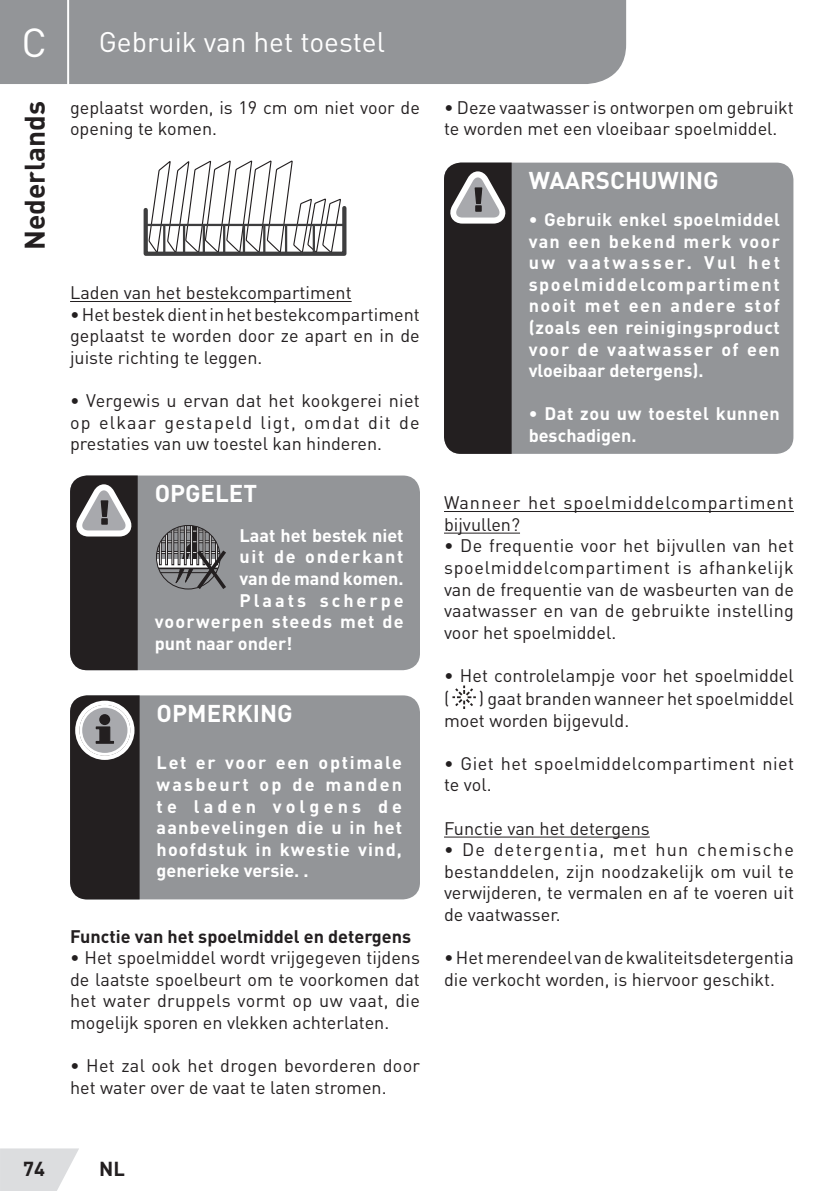
<style>
.page{position:relative;width:840px;height:1191px;background:#fff}
.page>*{position:absolute;margin:0;border:0;box-sizing:border-box;transform-origin:0 0}
.t1{font:40px "DIN Pro";color:#fff}
.t2{font:28px "DIN Pro";color:#fff}
.t3{font:700 28px "DIN Pro";color:#231f20}
.t4{font:700 24px "DIN Pro";color:#fff}
.t5{font:700 20px "DIN Pro";color:#231f20}
.t6{font:18px/21.6px "DIN Pro";color:#231f20}
.t7{font:700 18px/21.6px "DIN Pro";letter-spacing:.035em;color:#fff;text-align:justify}
.t8{font:700 18px "DIN Pro";color:#fff}
.t9{font:18px/21.6px "DIN Pro";letter-spacing:.05em;color:#231f20}
.t10{font:18px/21.6px "DIN Pro";letter-spacing:.025em;color:#231f20}
.t11{font:700 18px "DIN Pro";color:#231f20}
.t12{font:700 18px "DIN Pro";letter-spacing:.065em;color:#fff}
.t13{font:700 18px "DIN Pro";letter-spacing:.095em;color:#fff}
.t14{font:700 18px "DIN Pro";letter-spacing:.165em;color:#fff}
</style>
<div class="page">
<svg style="left:0;top:1148px;width:79px;height:43px;background:#e1e2e3"></svg>
<div style="left:0;top:0;width:625px;height:84px;background:#939598"></div>
<hr style="left:67px;top:0;width:2px;height:94px;background:#fff">
<hr style="left:70px;top:301px;width:281px;height:1px;background:#231f20">
<svg style="left:143px;top:161px;width:203px;height:95px"></svg>
<hr style="left:202px;top:225px;width:3px;height:28px;background:#3e3e3f">
<hr style="left:163px;top:225px;width:2px;height:28px;background:#3e3e3f">
<hr style="left:183px;top:225px;width:2px;height:28px;background:#3e3e3f">
<hr style="left:223px;top:225px;width:2px;height:28px;background:#3e3e3f">
<hr style="left:243px;top:225px;width:2px;height:28px;background:#3e3e3f">
<hr style="left:263px;top:225px;width:2px;height:28px;background:#3e3e3f">
<hr style="left:285px;top:225px;width:2px;height:28px;background:#3e3e3f">
<hr style="left:146px;top:224px;width:198px;height:2px;background:#3e3e3f">
<hr style="left:312px;top:225px;width:3px;height:28px;background:#3e3e3f">
<div style="left:70px;top:475px;width:350px;height:195px;background:#939598;border-radius:17px"></div>
<svg style="left:156px;top:525px;width:70px;height:64px"></svg>
<svg style="left:70px;top:475px;width:68px;height:195px;background:#3e3b3c"></svg>
<div style="left:70px;top:695px;width:350px;height:204px;background:#939598;border-radius:17px"></div>
<svg style="left:70px;top:695px;width:69px;height:204px;background:#434041"></svg>
<div style="left:99px;top:714px;width:11px;height:11px;background:#231f20;border-radius:50%"></div>
<hr style="left:444px;top:511px;width:349px;height:1px;background:#231f20">
<hr style="left:444px;top:532px;width:75px;height:1px;background:#231f20">
<hr style="left:444px;top:836px;width:205px;height:1px;background:#231f20">
<div style="left:444px;top:163px;width:349px;height:291px;background:#939598;border-radius:17px"></div>
<svg style="left:444px;top:163px;width:67px;height:291px;background:#343132"></svg>
<svg style="left:452px;top:685px;width:23px;height:24px"></svg>
<h1 class="t1" style="left:21px;top:15px;width:27px">C</h1>
<h2 class="t3" style="left:16px;top:250px;width:150px;rotate:-90deg">Nederlands</h2>
<h2 class="t2" style="left:99px;top:23px;width:287px">Gebruik van het toestel</h2>
<p class="t6" style="left:70px;top:96px;width:351px">geplaatst worden, is 19 cm om niet voor de opening te komen.</p>
<p class="t6" style="left:70px;top:281px;width:283px">Laden van het bestekcompartiment</p>
<p class="t6" style="left:70px;top:303px;width:351px;text-align:justify">• Het bestek dient in het bestekcompartiment geplaatst te worden door ze apart en in de juiste richting te leggen.</p>
<p class="t6" style="left:70px;top:389px;width:351px;text-align:justify">• Vergewis u ervan dat het kookgerei niet op elkaar gestapeld ligt, omdat dit de prestaties van uw toestel kan hinderen.</p>
<h3 class="t4" style="left:155px;top:477px;width:104px">OPGELET</h3>
<p class="t8" style="left:239px;top:523px;width:165px">Laat het bestek niet</p>
<p class="t13" style="left:239px;top:544px;width:165px">uit de onderkant</p>
<p class="t8" style="left:239px;top:566px;width:165px">van de mand komen.</p>
<p class="t14" style="left:239px;top:588px;width:165px">Plaats scherpe</p>
<p class="t12" style="left:155px;top:609px;width:250px">voorwerpen steeds met de</p>
<p class="t8" style="left:155px;top:631px;width:139px">punt naar onder!</p>
<h3 class="t4" style="left:156px;top:697px;width:137px">OPMERKING</h3>
<p class="t7" style="left:156px;top:751px;width:247px">Let er voor een optimale wasbeurt op de manden te laden volgens de aanbevelingen die u in het hoofdstuk in kwestie vind, generieke versie. .</p>
<p class="t11" style="left:70px;top:924px;width:342px">Functie van het spoelmiddel en detergens</p>
<p class="t6" style="left:70px;top:946px;width:351px;text-align:justify">• Het spoelmiddel wordt vrijgegeven tijdens de laatste spoelbeurt om te voorkomen dat het water druppels vormt op uw vaat, die mogelijk sporen en vlekken achterlaten.</p>
<p class="t6" style="left:70px;top:1054px;width:351px">• Het zal ook het drogen bevorderen door het water over de vaat te laten stromen.</p>
<p class="t6" style="left:444px;top:96px;width:351px">• Deze vaatwasser is ontworpen om gebruikt te worden met een vloeibaar spoelmiddel.</p>
<h3 class="t4" style="left:528px;top:164px;width:191px">WAARSCHUWING</h3>
<p class="t7" style="left:528px;top:208px;width:253px">• Gebruik enkel spoelmiddel van een bekend merk voor uw vaatwasser. Vul het spoelmiddelcompartiment nooit met een andere stof (zoals een reinigingsproduct voor de vaatwasser of een vloeibaar detergens).</p>
<p class="t7" style="left:528px;top:402px;width:253px">• Dat zou uw toestel kunnen beschadigen.</p>
<p class="t9" style="left:444px;top:491px;width:351px">Wanneer het spoelmiddelcompartiment bijvullen?</p>
<p class="t6" style="left:444px;top:534px;width:351px;text-align:justify">• De frequentie voor het bijvullen van het spoelmiddelcompartiment is afhankelijk van de frequentie van de wasbeurten van de vaatwasser en van de gebruikte instelling voor het spoelmiddel.</p>
<p class="t6" style="left:444px;top:663px;width:351px;line-height:23px">• Het controlelampje voor het spoelmiddel (</p>
<p class="t6" style="left:444px;top:687px;width:351px;text-indent:35px">) gaat branden wanneer het spoelmiddel moet worden bijgevuld.</p>
<p class="t10" style="left:444px;top:751px;width:351px">• Giet het spoelmiddelcompartiment niet te vol.</p>
<p class="t6" style="left:444px;top:816px;width:207px">Functie van het detergens</p>
<p class="t6" style="left:444px;top:838px;width:351px;text-align:justify">• De detergentia, met hun chemische bestanddelen, zijn noodzakelijk om vuil te verwijderen, te vermalen en af te voeren uit de vaatwasser.</p>
<p class="t6" style="left:444px;top:946px;width:351px">• Het merendeel van de kwaliteitsdetergentia die verkocht worden, is hiervoor geschikt.</p>
<p class="t5" style="left:23px;top:1155px;width:23px">74</p>
<p class="t5" style="left:99px;top:1155px;width:27px">NL</p>
</div>
